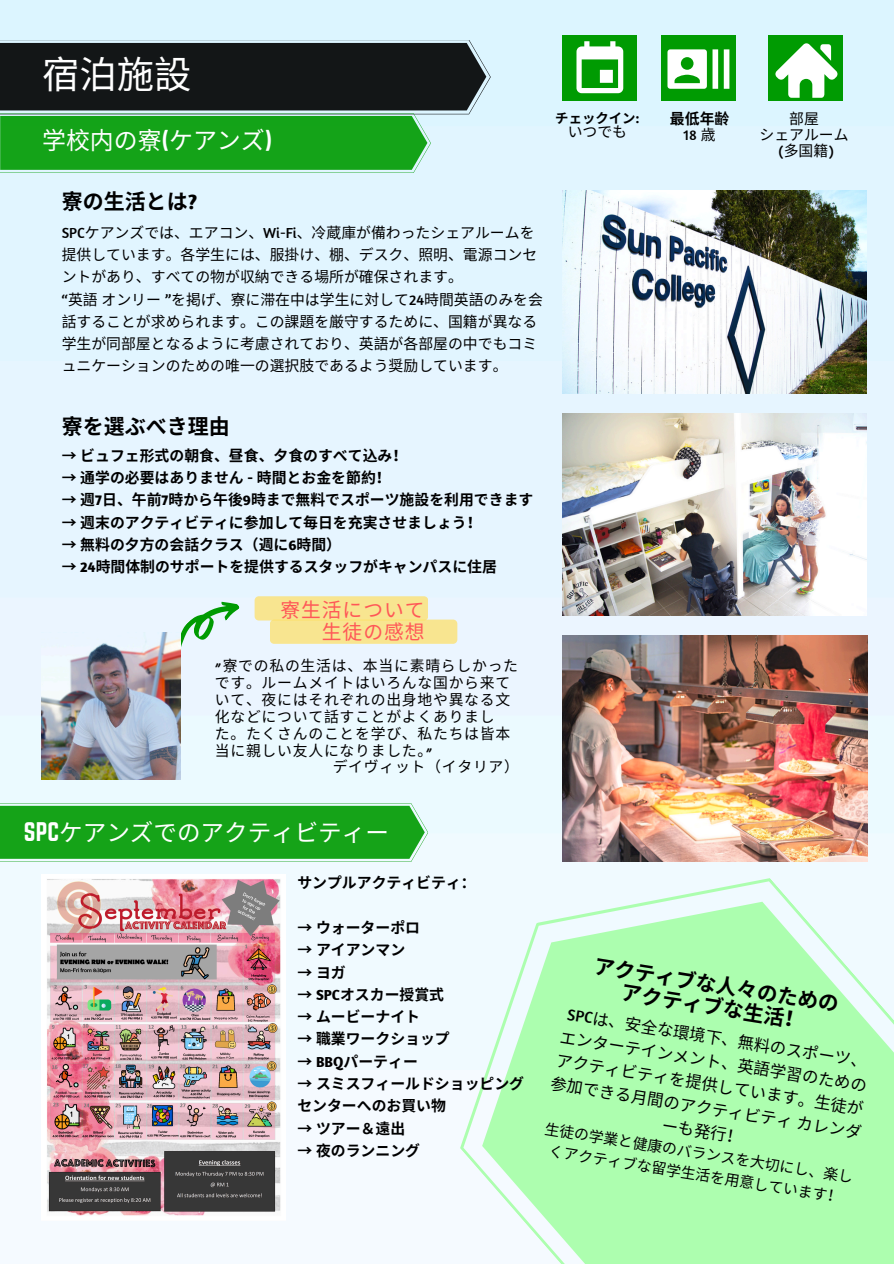
<style>
.page{position:relative;width:894px;height:1264px;background:#fff}
.page>*{position:absolute;margin:0;border:0;box-sizing:border-box;transform-origin:0 0}
.t1{font:37.35px "Noto Sans CJ Ksc";color:#fff}
.t2{font:23.85px "Noto Sans CJ Ksc";color:#fff}
.t3{font:23.55px "Noto Sans CJ Ksc";color:#fff}
.t4{font:700 21px "Noto Sans CJ Ksc";color:#000}
.t5{font:700 20.55px/22px "Noto Sans CJ Ksc";color:#000;text-align:center}
.t6{font:19.8px/22.4px "Noto Sans CJ Ksc";letter-spacing:.05em;color:#ff5757;text-align:right}
.t7{font:16.35px/23.5px "Noto Sans CJ Ksc";color:#000}
.t8{font:14.85px/22.4px "Noto Sans CJ Ksc";color:#000}
.t9{font:700 14.85px/22.4px "Noto Sans CJ Ksc";color:#000}
.t10{font:14.85px/16.8px "Noto Sans CJ Ksc";letter-spacing:.05em;color:#000}
.t11{font:14.85px "Amaranth";color:#000}
.t12{font:700 13.35px "Noto Sans CJ Ksc";color:#000}
.s1{font-family:"Norwester"}
.s2{font-family:"Amaranth"}
.s3{font-family:"Gochi Hand"}
.s4{font-family:"Noto Sans CJ Ksc"}
</style>
<div class="page">
<img style="left:0;top:0;width:893px;height:1070px">
<img style="left:562px;top:191px;width:304px;height:202px">
<svg style="left:460px;top:878px;width:433px;height:385px;fill:#adfeaf"></svg>
<img style="left:562px;top:635px;width:305px;height:227px">
<svg style="left:0;top:803px;width:428px;height:58px;background:#2aab2f"></svg>
<svg style="left:163px;top:589px;width:77px;height:74px;background:#cce9de"></svg>
<img style="left:41px;top:632px;width:140px;height:147px">
<div style="left:270px;top:619px;width:187px;height:25px;background:#f8e590;border-radius:4px"></div>
<div style="left:254px;top:596px;width:174px;height:24px;background:#f8e590;border-radius:4px"></div>
<img style="left:41px;top:874px;width:244px;height:342px">
<div style="left:562px;top:35px;width:74px;height:66px;background:#009b02"></div>
<div style="left:661px;top:35px;width:74px;height:66px;background:#009b02"></div>
<div style="left:767px;top:35px;width:74px;height:66px;background:#009b02"></div>
<svg style="left:576px;top:41px;width:47px;height:53px"></svg>
<svg style="left:667px;top:49px;width:62px;height:40px"></svg>
<svg style="left:775px;top:43px;width:62px;height:55px"></svg>
<img style="left:562px;top:413px;width:304px;height:203px">
<svg style="left:0;top:40px;width:490px;height:133px;background:#316839"></svg>
<p class="t1" style="left:42px;top:44px;width:151px">宿泊施設</p>
<p class="t2" style="left:42px;top:121px;width:231px">学校内の寮<span class="s1">(</span>ケアンズ<span class="s1">)</span></p>
<h1 class="t12" style="left:555px;top:107px;width:86px">チェックイン<span class="s2">:</span></h1>
<h3 class="t8" style="left:567px;top:120px;width:61px">いつでも</h3>
<p class="t4" style="left:62px;top:185px;width:137px">寮の生活とは<span class="s2">?</span></p>
<p class="t8" style="left:62px;top:220px;width:477px"><span class="s2">SPC</span>ケアンズでは、エアコン、<span class="s2">Wi-Fi</span>、冷蔵庫が備わったシェアルームを提供しています。各学生には、服掛け、棚、デスク、照明、電源コンセントがあり、すべての物が収納できる場所が確保されます。</p>
<p class="t8" style="left:62px;top:287px;width:482px"><span class="s2">“</span>英語オンリー <span class="s2">”</span>を掲げ、寮に滞在中は学生に対して<span class="s2">24</span>時間英語のみを会話することが求められます。この課題を厳守するために、国籍が異なる学生が同部屋となるように考慮されており、英語が各部屋の中でもコミュニケーションのための唯一の選択肢であるよう奨励しています。</p>
<p class="t4" style="left:62px;top:410px;width:169px">寮を選ぶべき理由</p>
<p class="t9" style="left:62px;top:443px;width:347px">→ ビュフェ形式の朝食、昼食、夕食のすべて込み！</p>
<p class="t9" style="left:62px;top:465px;width:330px">→ 通学の必要はありません <span class="s2">-</span> 時間とお金を節約！</p>
<p class="t9" style="left:62px;top:488px;width:473px">→ 週<span class="s2">7</span>日、午前<span class="s2">7</span>時から午後<span class="s2">9</span>時まで無料でスポーツ施設を利用できます</p>
<p class="t9" style="left:62px;top:510px;width:421px">→ 週末のアクティビティに参加して毎日を充実させましょう！</p>
<p class="t9" style="left:62px;top:532px;width:281px">→ 無料の夕方の会話クラス（週に<span class="s2">6</span>時間）</p>
<p class="t9" style="left:62px;top:555px;width:436px">→ <span class="s2">24</span>時間体制のサポートを提供するスタッフがキャンパスに住居</p>
<h5 class="t6" style="left:280px;top:597px;width:146px">寮生活について生徒の感想</h5>
<h4 class="t10" style="left:215px;top:656px;width:305px"><span class="s3">”</span>寮での私の生活は、本当に素晴らしかったです。ルームメイトはいろんな国から来ていて、夜にはそれぞれの出身地や異なる文化などについて話すことがよくありまし<br>た。たくさんのことを学び、私たちは皆本当に親しい友人になりました。<span class="s3">”</span></h4>
<p class="t10" style="left:332px;top:757px;width:188px">デイヴィット（イタリア）</p>
<p class="t3" style="left:24px;top:813px;width:366px"><span class="s1">SPC</span>ケアンズでのアクティビティー</p>
<h4 class="t9" style="left:669px;top:107px;width:61px">最低年齢</h4>
<p class="t11" style="left:683px;top:126px;width:34px">18 <span class="s4">歳</span></p>
<p class="t8" style="left:789px;top:107px;width:31px">部屋</p>
<p class="t8" style="left:759px;top:123px;width:91px">シェアルーム</p>
<p class="t8" style="left:777px;top:139px;width:57px"><span class="s2">(</span>多国籍<span class="s2">)</span></p>
<p class="t9" style="left:297px;top:871px;width:180px">サンプルアクティビティ：</p>
<p class="t9" style="left:297px;top:915px;width:124px">→ ウォーターポロ</p>
<p class="t9" style="left:297px;top:937px;width:109px">→ アイアンマン</p>
<p class="t9" style="left:297px;top:960px;width:50px">→ ヨガ</p>
<p class="t9" style="left:297px;top:982px;width:148px">→ <span class="s2">SPC</span>オスカー授賞式</p>
<p class="t9" style="left:297px;top:1004px;width:124px">→ ムービーナイト</p>
<p class="t9" style="left:297px;top:1026px;width:154px">→ 職業ワークショップ</p>
<p class="t9" style="left:297px;top:1049px;width:122px">→ <span class="s2">BBQ</span>パーティー</p>
<p class="t9" style="left:297px;top:1071px;width:228px">→ スミスフィールドショッピングセンターへのお買い物</p>
<p class="t9" style="left:297px;top:1116px;width:109px">→ ツアー＆遠出</p>
<p class="t9" style="left:297px;top:1138px;width:124px">→ 夜のランニング</p>
<p class="t5" style="left:596px;top:953px;width:248px;rotate:9deg">アクティブな人々のためのアクティブな生活！</p>
<p class="t7" style="left:565px;top:1000px;width:312px;rotate:9deg"><span class="s2">SPC</span>は、安全な環境下、無料のスポーツ、エンターテインメント、英語学習のためのアクティビティを提供しています。生徒が</p>
<p class="t8" style="left:546px;top:1116px;width:313px;rotate:9deg">生徒の学業と健康のバランスを大切にし、楽し</p>
<p class="t7" style="left:552px;top:1070px;width:316px;text-align:center;rotate:9deg">参加できる月間のアクティビティカレンダーも発行！</p>
<p class="t8" style="left:550px;top:1138px;width:298px;rotate:9deg">くアクティブな留学生活を用意しています！</p>
</div>
